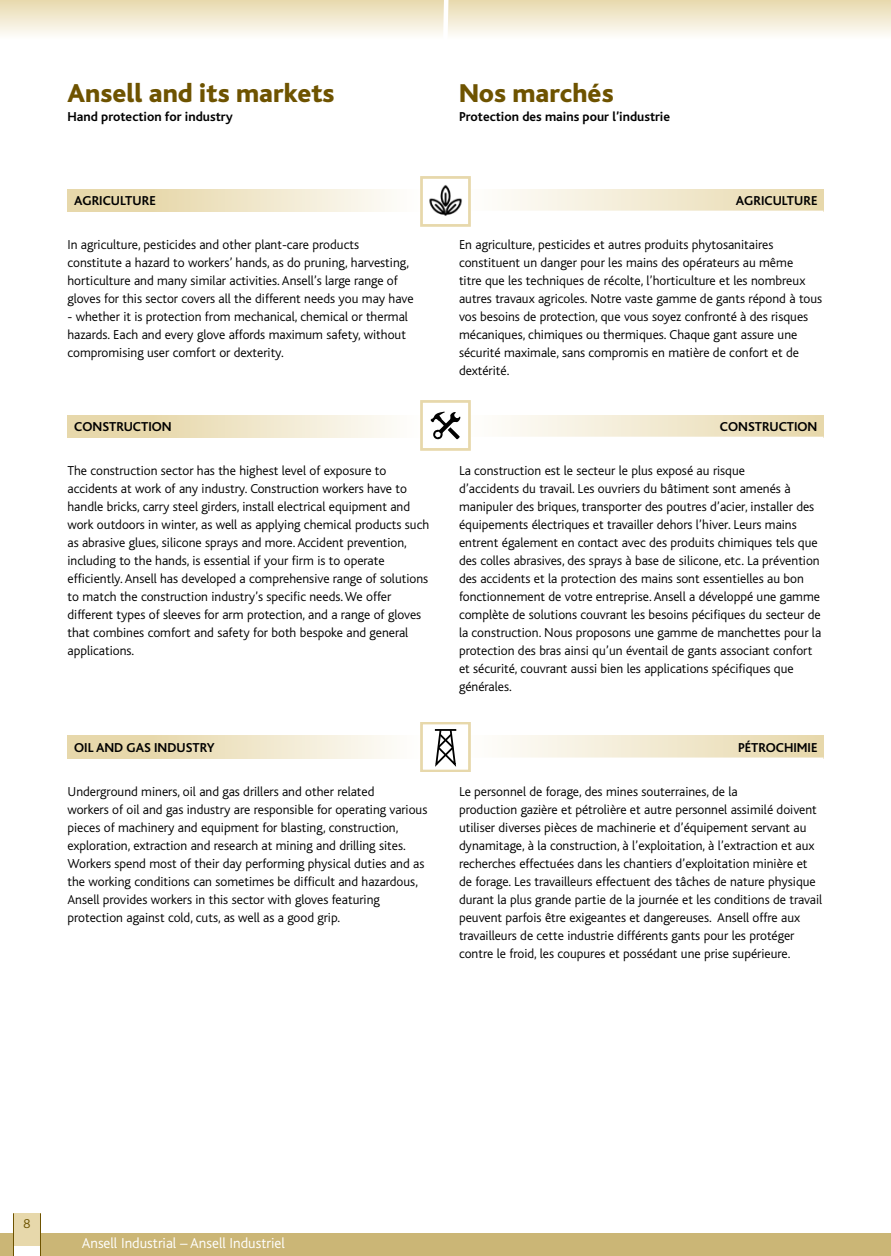
<style>
.page{position:relative;width:891px;height:1256px;background:#fff}
.page>*{position:absolute;margin:0;border:0;box-sizing:border-box;transform-origin:0 0}
.t1{font:800 27px "Bliss";color:#6e5300}
.t2{font:300 15px "Bliss";color:#fff}
.t3{font:300 13.5px/18px "Bliss";color:#000}
.t4{font:700 13.5px "Bliss";color:#000}
.t5{font:300 13.5px "Bliss";color:#6e5300}
</style>
<div class="page">
<div style="left:40px;top:1232px;width:851px;height:24px;background:#cbb676"></div>
<div style="left:0;top:1232px;width:14px;height:24px;background:#cbb676"></div>
<div style="left:13px;top:1213px;width:28px;height:32px;background:#e7d8ab"></div>
<hr style="left:13px;top:1213px;width:1px;height:43px;background:#6e5300">
<hr style="left:40px;top:1213px;width:1px;height:43px;background:#6e5300">
<div style="left:0;top:0;width:891px;height:40px;background:linear-gradient(to bottom,#e8d9ae,#fefefc)"></div>
<svg style="left:440px;top:0;width:11px;height:40px"></svg>
<svg style="left:890px;top:0;width:1px;height:40px"></svg>
<div style="left:68px;top:189px;width:364px;height:22px;background:linear-gradient(to right,#e3d19d,#fefdfa)"></div>
<div style="left:459px;top:189px;width:365px;height:22px;background:linear-gradient(to right,#fff,#e7d8aa)"></div>
<div style="left:422px;top:177px;width:47px;height:48px;background:#fff"></div>
<div style="left:421px;top:176px;width:49px;height:50px;border:3px solid #e7d8ab"></div>
<img style="left:429px;top:185px;width:33px;height:31px">
<div style="left:68px;top:415px;width:364px;height:22px;background:linear-gradient(to right,#e3d19d,#fefdfa)"></div>
<div style="left:459px;top:415px;width:365px;height:22px;background:linear-gradient(to right,#fff,#e7d8aa)"></div>
<div style="left:422px;top:401px;width:47px;height:48px;background:#fff"></div>
<div style="left:421px;top:400px;width:49px;height:50px;border:3px solid #e7d8ab"></div>
<svg style="left:431px;top:411px;width:29px;height:29px"></svg>
<div style="left:68px;top:736px;width:364px;height:22px;background:linear-gradient(to right,#e3d19d,#fefdfa)"></div>
<div style="left:459px;top:736px;width:365px;height:22px;background:linear-gradient(to right,#fff,#e7d8aa)"></div>
<hr style="left:459px;top:757px;width:365px;height:2px;background:#fff">
<div style="left:422px;top:723px;width:47px;height:48px;background:#fff"></div>
<div style="left:421px;top:722px;width:49px;height:50px;border:3px solid #e7d8ab"></div>
<svg style="left:434px;top:729px;width:23px;height:40px"></svg>
<h1 class="t1" style="left:68px;top:79px;width:269px">Ansell and its markets</h1>
<p class="t4" style="left:68px;top:110px;width:167px">HAND PROTECTION FOR INDUSTRY</p>
<h1 class="t1" style="left:459px;top:79px;width:156px">Nos marchés</h1>
<p class="t4" style="left:459px;top:110px;width:213px">PROTECTION DES MAINS POUR L’INDUSTRIE</p>
<p class="t4" style="left:74px;top:194px;width:83px">AG RICULTURE</p>
<p class="t4" style="left:736px;top:194px;width:83px">AG RICULTURE</p>
<p class="t3" style="left:68px;top:236px;width:348px">In agriculture, pesticides and other plant-care products constitute a hazard to workers’ hands, as do pruning, harvesting, horticulture and many similar activities. Ansell’s large range of gloves for this sector covers all the different needs you may have</p>
<p class="t3" style="left:68px;top:308px;width:342px">- whether it is protection from mechanical, chemical or thermal hazards. Each and every glove affords maximum safety, without compromising user comfort or dexterity.</p>
<p class="t3" style="left:459px;top:236px;width:365px">En agriculture, pesticides et autres produits phytosanitaires constituent un danger pour les mains des opérateurs au même<br>titre que les techniques de récolte, l’horticulture et les nombreux autres travaux agricoles. Notre vaste gamme de gants répond à tous vos besoins de protection, que vous soyez confronté à des risques mécaniques, chimiques ou thermiques. Chaque gant assure une sécurité maximale, sans compromis en matière de confort et de dextérité.</p>
<p class="t4" style="left:74px;top:420px;width:99px">CONSTRUCTION</p>
<p class="t4" style="left:720px;top:420px;width:99px">CONSTRUCTION</p>
<p class="t3" style="left:68px;top:462px;width:363px">The construction sector has the highest level of exposure to accidents at work of any industry. Construction workers have to handle bricks, carry steel girders, install electrical equipment and work outdoors in winter, as well as applying chemical products such as abrasive glues, silicone sprays and more. Accident prevention, including to the hands, is essential if your firm is to operate efficiently. Ansell has developed a comprehensive range of solutions to match the construction industry’s specific needs. We offer different types of sleeves for arm protection, and a range of gloves that combines comfort and safety for both bespoke and general applications.</p>
<p class="t3" style="left:459px;top:462px;width:364px">La construction est le secteur le plus exposé au risque<br>d’accidents du travail. Les ouvriers du bâtiment sont amenés à manipuler des briques, transporter des poutres d’acier, installer des équipements électriques et travailler dehors l’hiver. Leurs mains entrent également en contact avec des produits chimiques tels que des colles abrasives, des sprays à base de silicone, etc. La prévention des accidents et la protection des mains sont essentielles au bon fonctionnement de votre entreprise. Ansell a développé une gamme complète de solutions couvrant les besoins pécifiques du secteur de la construction. Nous proposons une gamme de manchettes pour la protection des bras ainsi qu’un éventail de gants associant confort et sécurité, couvrant aussi bien les applications spécifiques que générales.</p>
<p class="t4" style="left:74px;top:741px;width:142px">OIL AND GAS INDUSTRY</p>
<p class="t3" style="left:68px;top:782px;width:361px">Underground miners, oil and gas drillers and other related<br>workers of oil and gas industry are responsible for operating various pieces of machinery and equipment for blasting, construction, exploration, extraction and research at mining and drilling sites.<br>Workers spend most of their day performing physical duties and as the working conditions can sometimes be difficult and hazardous, Ansell provides workers in this sector with gloves featuring protection against cold, cuts, as well as a good grip.</p>
<p class="t4" style="left:738px;top:741px;width:81px">PÉTROCHIMIE</p>
<p class="t3" style="left:459px;top:782px;width:365px">Le personnel de forage, des mines souterraines, de la<br>production gazière et pétrolière et autre personnel assimilé doivent utiliser diverses pièces de machinerie et d’équipement servant au dynamitage, à la construction, à l’exploitation, à l’extraction et aux recherches effectuées dans les chantiers d’exploitation minière et de forage. Les travailleurs effectuent des tâches de nature physique durant la plus grande partie de la journée et les conditions de travail peuvent parfois être exigeantes et dangereuses. Ansell offre aux travailleurs de cette industrie différents gants pour les protéger contre le froid, les coupures et possédant une prise supérieure.</p>
<p class="t5" style="left:24px;top:1216px;width:8px">8</p>
<p class="t2" style="left:82px;top:1235px;width:205px">Ansell Industrial – Ansell Industriel</p>
</div>
